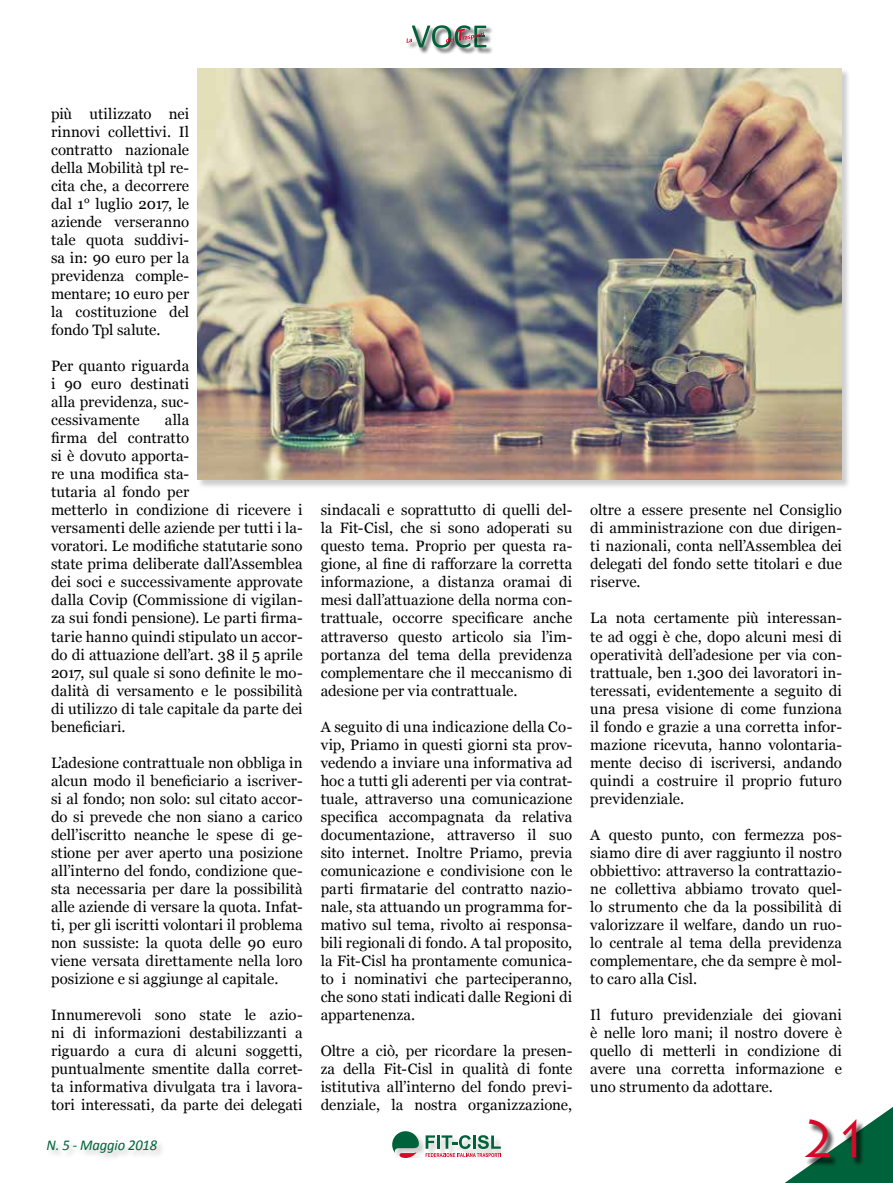
<style>
.page{position:relative;width:893px;height:1183px;background:#fff}
.page>*{position:absolute;margin:0;border:0;box-sizing:border-box;transform-origin:0 0}
.t1{font:52.5px "Lithos Pro";color:#d70929;scale:.95 1}
.t2{font:15px/18px "Georgia";letter-spacing:.005em;color:#000;text-align:justify}
.t3{font:italic 15px "Calibri";letter-spacing:-.01em;color:#00623a}
</style>
<div class="page">
<div style="left:198px;top:68px;width:652px;height:421px;background:#000;opacity:.2"></div>
<img style="left:198px;top:68px;width:643px;height:411px">
<div style="left:412px;top:25px;width:81px;height:30px;background:#000;opacity:.65"></div>
<div style="left:407px;top:39px;width:12px;height:11px;background:#f9f9f9"></div>
<div style="left:446px;top:29px;width:45px;height:20px;background:#000;opacity:.65"></div>
<svg style="left:407px;top:25px;width:79px;height:23px"></svg>
<svg style="left:786px;top:1107px;width:107px;height:75px"></svg>
<div style="left:805px;top:1119px;width:60px;height:47px;background:#000;opacity:.65"></div>
<div style="left:393px;top:1131px;width:108px;height:26px;background:#000;opacity:.2"></div>
<svg style="left:392px;top:1131px;width:27px;height:26px"></svg>
<svg style="left:426px;top:1134px;width:75px;height:22px"></svg>
<div style="left:47px;top:1140px;width:119px;height:21px;background:#000;opacity:.2"></div>
<p class="t2" style="left:51px;top:104px;width:140px">più utilizzato nei rinnovi collettivi. Il contratto nazionale della Mobilità tpl re&shy;cita che, a decorrere dal 1° luglio 2017, le aziende verseranno tale quota suddivi&shy;sa in: 90 euro per la previdenza comple&shy;mentare; 10 euro per la costituzione del fondo Tpl salute.</p>
<p class="t2" style="left:51px;top:356px;width:140px">Per quanto riguarda i 90 euro destinati alla previdenza, suc&shy;cessivamente</p>
<p class="t2" style="left:51px;top:410px;width:253px;text-align:left;text-indent:114px">alla<br>firma del contratto<br>si è dovuto apporta-<br>re una modifica sta-<br>tutaria al fondo per<br>metterlo in condizione di ricevere i versamenti delle aziende per tutti i la&shy;voratori. Le modifiche statutarie sono state prima deliberate dall’Assemblea dei soci e successivamente approvate dalla Covip (Commissione di vigilan&shy;za sui fondi pensione). Le parti firma&shy;tarie hanno quindi stipulato un accor&shy;do di attuazione dell’art. 38 il 5 aprile<br>2017, sul quale si sono definite le mo&shy;dalità di versamento e le possibilità di utilizzo di tale capitale da parte dei beneficiari.</p>
<p class="t2" style="left:51px;top:752px;width:253px">L’adesione contrattuale non obbliga in alcun modo il beneficiario a iscriver&shy;si al fondo; non solo: sul citato accor&shy;do si prevede che non siano a carico dell’iscritto neanche le spese di ge&shy;stione per aver aperto una posizione all’interno del fondo, condizione que&shy;sta necessaria per dare la possibilità alle aziende di versare la quota. Infat&shy;ti, per gli iscritti volontari il problema non sussiste: la quota delle 90 euro viene versata direttamente nella loro posizione e si aggiunge al capitale.</p>
<p class="t2" style="left:51px;top:1004px;width:253px">Innumerevoli sono state le azio&shy;ni di informazioni destabilizzanti a riguardo a cura di alcuni soggetti, puntualmente smentite dalla corret&shy;ta informativa divulgata tra i lavora&shy;tori interessati, da parte dei delegati</p>
<p class="t3" style="left:47px;top:1134px;width:112px">N. 5 - Maggio 2018</p>
<p class="t2" style="left:321px;top:500px;width:253px">sindacali e soprattutto di quelli del&shy;la Fit-Cisl, che si sono adoperati su questo tema. Proprio per questa ra&shy;gione, al fine di rafforzare la corretta informazione, a distanza oramai di mesi dall’attuazione della norma con&shy;trattuale, occorre specificare anche attraverso questo articolo sia l’im&shy;portanza del tema della previdenza complementare che il meccanismo di adesione per via contrattuale.</p>
<p class="t2" style="left:321px;top:716px;width:253px">A seguito di una indicazione della Co&shy;vip, Priamo in questi giorni sta prov&shy;vedendo a inviare una informativa ad hoc a tutti gli aderenti per via contrat&shy;tuale, attraverso una comunicazione specifica accompagnata da relativa documentazione, attraverso il suo sito internet. Inoltre Priamo, previa comunicazione e condivisione con le parti firmatarie del contratto nazio&shy;nale, sta attuando un programma for&shy;mativo sul tema, rivolto ai responsa&shy;bili regionali di fondo. A tal proposito, la Fit-Cisl ha prontamente comunica&shy;to i nominativi che parteciperanno, che sono stati indicati dalle Regioni di appartenenza.</p>
<p class="t2" style="left:321px;top:1040px;width:253px">Oltre a ciò, per ricordare la presen&shy;za della Fit-Cisl in qualità di fonte istitutiva all’interno del fondo previ&shy;denziale, la nostra organizzazione,</p>
<p class="t2" style="left:590px;top:500px;width:253px">oltre a essere presente nel Consiglio di amministrazione con due dirigen&shy;ti nazionali, conta nell’Assemblea dei delegati del fondo sette titolari e due riserve.</p>
<p class="t2" style="left:590px;top:608px;width:253px">La nota certamente più interessan&shy;te ad oggi è che, dopo alcuni mesi di operatività dell’adesione per via con&shy;trattuale, ben 1.300 dei lavoratori in&shy;teressati, evidentemente a seguito di una presa visione di come funziona il fondo e grazie a una corretta infor&shy;mazione ricevuta, hanno volontaria&shy;mente deciso di iscriversi, andando quindi a costruire il proprio futuro previdenziale.</p>
<p class="t2" style="left:590px;top:824px;width:253px">A questo punto, con fermezza pos&shy;siamo dire di aver raggiunto il nostro obbiettivo: attraverso la contrattazio&shy;ne collettiva abbiamo trovato quel&shy;lo strumento che da la possibilità di valorizzare il welfare, dando un ruo&shy;lo centrale al tema della previdenza complementare, che da sempre è mol&shy;to caro alla Cisl.</p>
<p class="t2" style="left:590px;top:1004px;width:253px">Il futuro previdenziale dei giovani è nelle loro mani; il nostro dovere è quello di metterli in condizione di avere una corretta informazione e uno strumento da adottare.</p>
<h1 class="t1" style="left:802px;top:1108px;width:74px">21</h1>
</div>
